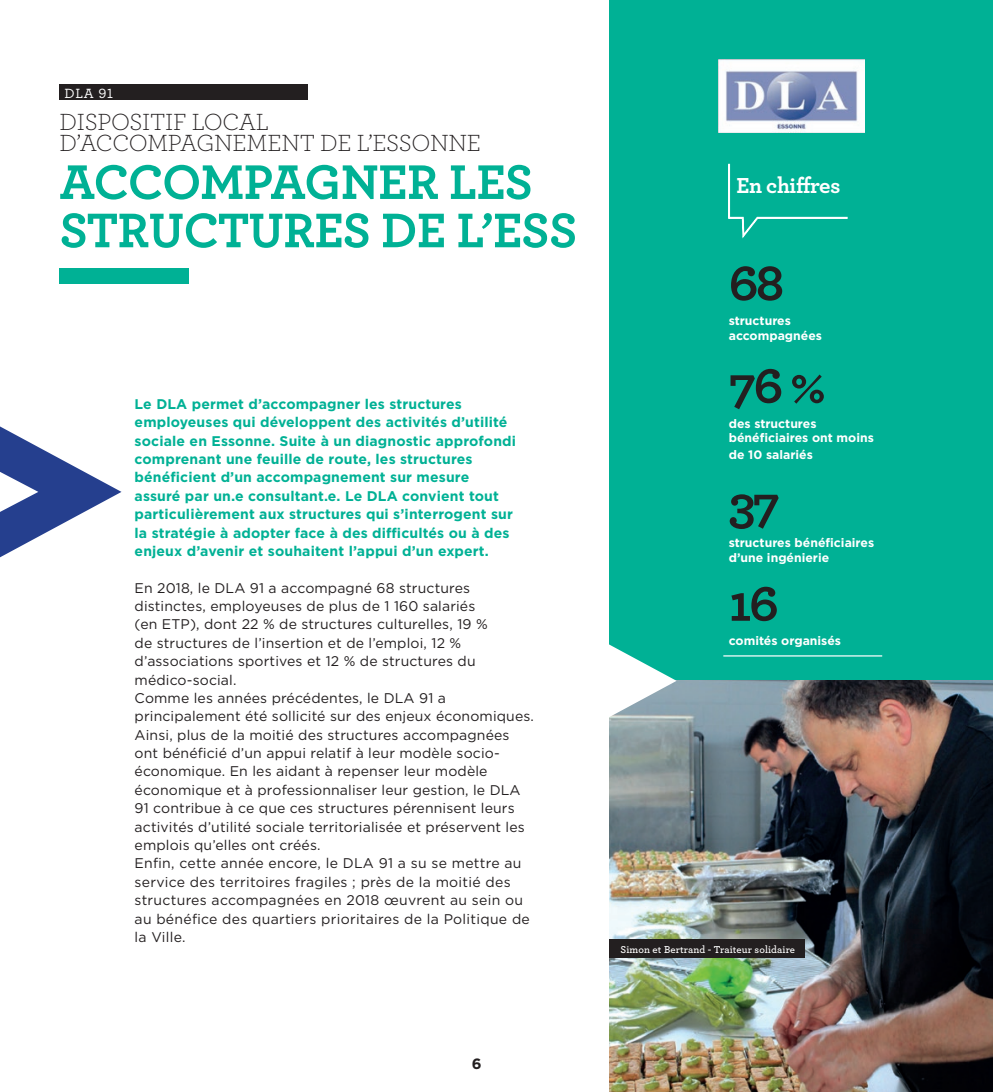
<style>
.page{position:relative;width:993px;height:1092px;background:#fff}
.page>*{position:absolute;margin:0;border:0;box-sizing:border-box;transform-origin:0 0}
.t1{font:700 52.5px "Archer";color:#231f20}
.t2{font:700 50.93px/48.3px "Archer";letter-spacing:-.015em;color:#00b195}
.t3{font:300 24.5px/21px "Archer";letter-spacing:-.01em;color:#231f20}
.t4{font:700 22.75px "Archer";letter-spacing:-.02em;color:#fff}
.t5{font:700 14.88px "Gotham";color:#231f20}
.t6{font:14px/18.4px "Gotham";letter-spacing:.01em;color:#231f20}
.t7{font:700 14px/18.4px "Gotham";letter-spacing:.01em;color:#00b195}
.t8{font:500 14px "Archer";color:#fff}
.t9{font:700 12.25px/14.7px "Gotham";color:#fff}
.t10{font:600 10.5px "Archer";letter-spacing:.01em;color:#fff}
</style>
<div class="page">
<div style="left:609px;top:0;width:383px;height:1091px;background:#00b195"></div>
<svg style="left:728px;top:163px;width:120px;height:76px"></svg>
<hr style="left:723px;top:655px;width:158px;height:1px;background:#fff">
<img style="left:609px;top:680px;width:383px;height:411px">
<svg style="left:0;top:426px;width:121px;height:131px"></svg>
<svg style="left:609px;top:644px;width:67px;height:136px;background:#9bbcba"></svg>
<div style="left:60px;top:268px;width:129px;height:15px;background:#00b195"></div>
<div style="left:60px;top:84px;width:248px;height:16px;background:#231f20"></div>
<img style="left:718px;top:60px;width:146px;height:73px">
<div style="left:609px;top:939px;width:195px;height:18px;background:#231f20"></div>
<p class="t8" style="left:64px;top:83px;width:50px">DLA 91</p>
<h3 class="t3" style="left:60px;top:110px;width:423px">DISPOSITIF LOCAL<br>D’ACCOMPAGNEMENT DE L’ESSONNE</h3>
<h2 class="t2" style="left:60px;top:154px;width:519px">ACCOMPAGNER LES<br>STRUCTURES DE L’ESS</h2>
<p class="t7" style="left:134px;top:394px;width:383px">Le DLA permet d’accompagner les structures employeuses qui développent des activités d’utilité sociale en Essonne. Suite à un diagnostic approfondi comprenant une feuille de route, les structures bénéficient d’un accompagnement sur mesure assuré par un.e consultant.e. Le DLA convient tout particulièrement aux structures qui s’interrogent sur la stratégie à adopter face à des difficultés ou à des enjeux d’avenir et souhaitent l’appui d’un expert.</p>
<p class="t6" style="left:134px;top:578px;width:401px">En 2018, le DLA 91 a accompagné 68 structures distinctes, employeuses de plus de 1 160 salariés<br>(en ETP), dont 22 % de structures culturelles, 19 %<br>de structures de l’insertion et de l’emploi, 12 % d’associations sportives et 12 % de structures du médico-social.<br>Comme les années précédentes, le DLA 91 a principalement été sollicité sur des enjeux économiques.<br>Ainsi, plus de la moitié des structures accompagnées ont bénéficié d’un appui relatif à leur modèle socio&shy;économique. En les aidant à repenser leur modèle économique et à professionnaliser leur gestion, le DLA 91 contribue à ce que ces structures pérennisent leurs activités d’utilité sociale territorialisée et préservent les emplois qu’elles ont créés.<br>Enfin, cette année encore, le DLA 91 a su se mettre au service des territoires fragiles ; près de la moitié des structures accompagnées en 2018 œuvrent au sein ou au bénéfice des quartiers prioritaires de la Politique de la Ville.</p>
<p class="t5" style="left:471px;top:1053px;width:11px">6</p>
<h3 class="t4" style="left:736px;top:167px;width:105px">En chiffres</h3>
<h1 class="t1" style="left:728px;top:241px;width:57px">68</h1>
<p class="t9" style="left:728px;top:313px;width:95px">structures accompagnées</p>
<h1 class="t1" style="left:728px;top:344px;width:99px">76 %</h1>
<p class="t9" style="left:728px;top:416px;width:146px">des structures bénéficiaires ont moins</p>
<p class="t9" style="left:728px;top:447px;width:86px">de 10 salariés</p>
<h1 class="t1" style="left:728px;top:463px;width:53px">37</h1>
<p class="t9" style="left:728px;top:535px;width:147px">structures bénéficiaires d’une ingénierie</p>
<h1 class="t1" style="left:728px;top:561px;width:51px">16</h1>
<p class="t9" style="left:728px;top:633px;width:114px">comités organisés</p>
<p class="t10" style="left:620px;top:941px;width:176px">Simon et Bertrand - Traiteur solidaire</p>
</div>
